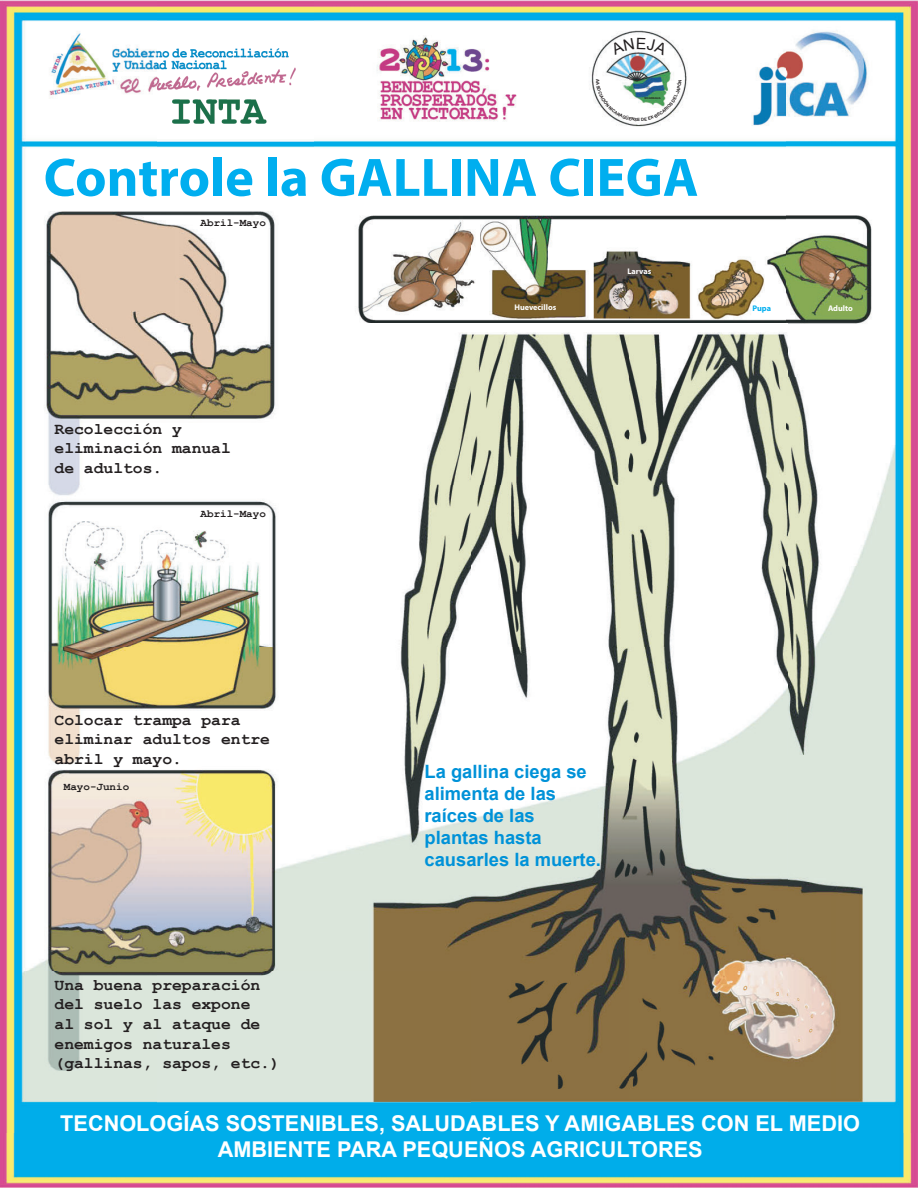
<style>
.page{position:relative;width:918px;height:1188px;background:#fff}
.page>*{position:absolute;margin:0;border:0;box-sizing:border-box;transform-origin:0 0}
.t1{font:700 54.53px "Myriad Pro";color:#00aeef}
.t2{font:700 21.75px/26.1px "Arial";color:#fff;text-align:center}
.t3{font:700 18.38px/22px "Arial";color:#0092d8}
.t4{font:700 16.35px/19.6px "Courier New";color:#231f20}
.t5{font:700 10.88px "Courier New";color:#231f20}
.t6{font:700 8.18px "Myriad Pro";color:#fff}
.t7{font:700 8.18px "Myriad Pro";color:#00aeef}
.t8{font:700 4.35px "Arial";color:#231f20}
.t9{font:700 2.62px "Arial";color:#231f20}
</style>
<div class="page">
<img style="left:0;top:0;width:918px;height:1188px">
<svg style="left:610px;top:37px;width:58px;height:18px"></svg>
<svg style="left:596px;top:79px;width:86px;height:42px"></svg>
<p class="t9" style="left:645px;top:97px;width:18px">NICARAGUA</p>
<p class="t8" style="left:637px;top:117px;width:4px">E</p>
<h1 class="t1" style="left:44px;top:142px;width:656px">Controle la GALLINA CIEGA</h1>
<p class="t5" style="left:201px;top:216px;width:67px">Abril-Mayo</p>
<p class="t4" style="left:55px;top:418px;width:178px">Recolección y eliminación manual de adultos.</p>
<p class="t5" style="left:201px;top:507px;width:67px">Abril-Mayo</p>
<p class="t4" style="left:55px;top:709px;width:217px">Colocar trampa para eliminar adultos entre abril y mayo.</p>
<p class="t5" style="left:64px;top:779px;width:67px">Mayo-Junio</p>
<p class="t4" style="left:55px;top:974px;width:227px">Una buena preparación del suelo las expone<br>al sol y al ataque de enemigos naturales (gallinas, sapos, etc.)</p>
<p class="t6" style="left:514px;top:302px;width:43px">Huevecillos</p>
<p class="t6" style="left:627px;top:266px;width:25px">Larvas</p>
<p class="t7" style="left:753px;top:303px;width:20px">Pupa</p>
<p class="t6" style="left:828px;top:303px;width:26px">Adulto</p>
<p class="t3" style="left:424px;top:761px;width:178px">La gallina ciega se alimenta de las raíces de las plantas hasta causarles la muerte.</p>
<h2 class="t2" style="left:60px;top:1111px;width:801px">TECNOLOGÍAS SOSTENIBLES, SALUDABLES Y AMIGABLES CON EL MEDIO<br>AMBIENTE PARA PEQUEÑOS AGRICULTORES</h2>
</div>
